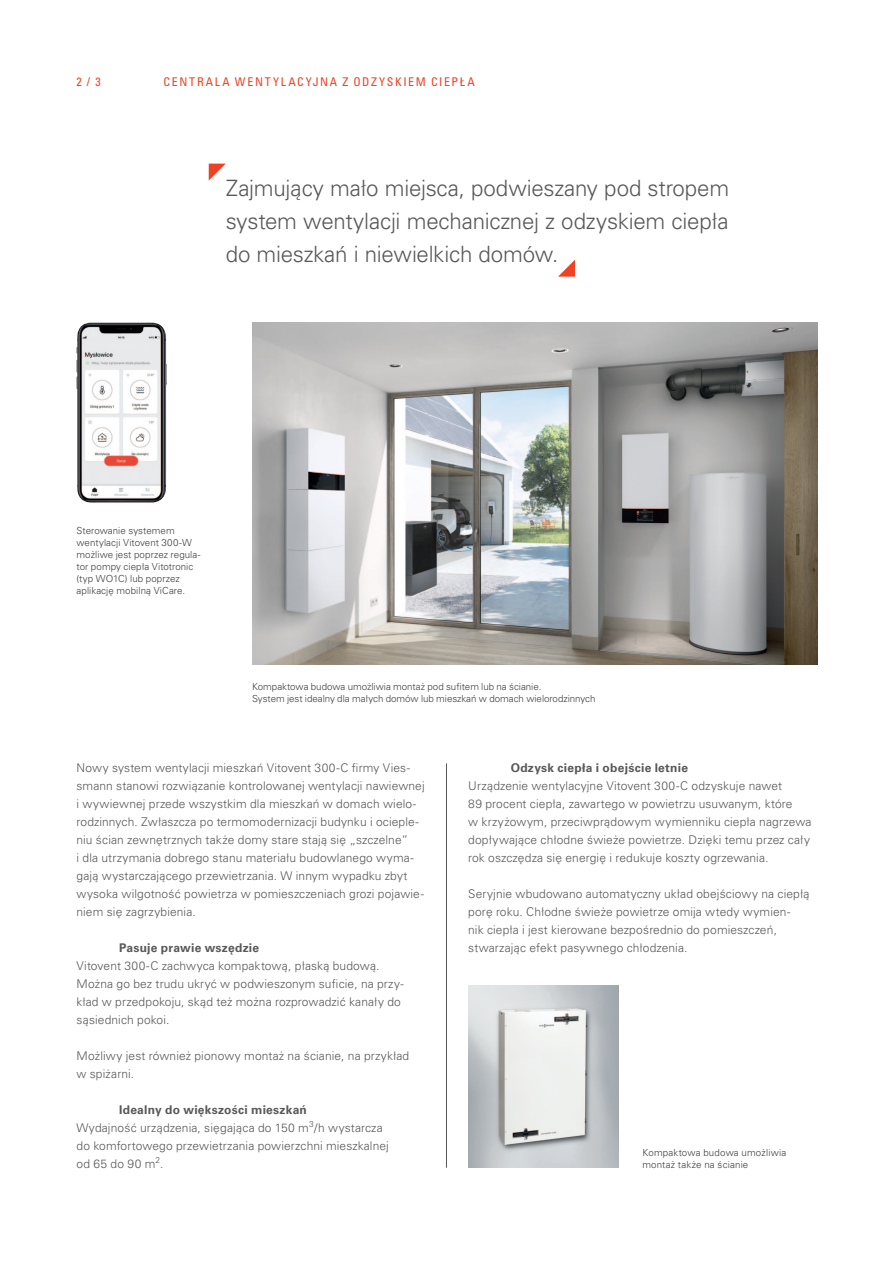
<style>
.page{position:relative;width:893px;height:1263px;background:#fff}
.page>*{position:absolute;margin:0;border:0;box-sizing:border-box;transform-origin:0 0}
.Teaser___Univers_Lig{font:300 22.5px/33px "Univers LTCYR 45";letter-spacing:-.01em;color:#57585a;text-align:justify}
._4_Copy{font:300 12px/18px "Univers LTCYR 45";letter-spacing:.01em;color:#57585a}
.Copy___Univers_Light{font:300 12px/18px "Univers LTCYR 45";letter-spacing:.01em;color:#57585a}
.Zwischenheadline___U{font:700 12px "Univers LTCYR 65";letter-spacing:.02em;color:#57585a}
.Topic{font:condensed 12px "Univers LTCYR 57";letter-spacing:.135em;color:#ef4222}
.Pagina___Univers_Con{font:condensed 12px "Univers LTCYR 57";color:#ef4222}
.Bildunterschriften{font:300 9.75px/12px "Univers LTCYR 45";letter-spacing:.005em;color:#3e3e3f}
</style>
<div class="page">
<svg style="left:209px;top:164px;width:17px;height:17px"></svg>
<svg style="left:558px;top:260px;width:17px;height:17px"></svg>
<hr style="left:446px;top:763px;width:1px;height:405px;background:#57585a">
<img style="left:252px;top:323px;width:566px;height:342px">
<img style="left:468px;top:985px;width:151px;height:183px">
<img style="left:76px;top:323px;width:91px;height:180px">
<p class="Pagina___Univers_Con" style="left:77px;top:74px;width:26px">2 / 3</p>
<p class="Topic" style="left:164px;top:74px;width:313px">CENTRALA WENTYLACYJNA Z ODZYSKIEM CIEPŁA</p>
<p class="Teaser___Univers_Lig" style="left:226px;top:171px;width:505px">Zajmujący mało miejsca, podwieszany pod stropem system wentylacji mechanicznej z odzyskiem ciepła do mieszkań i niewielkich domów.</p>
<p class="Bildunterschriften" style="left:77px;top:524px;width:125px">Sterowanie systemem wentylacji Vitovent 300-W możliwe jest poprzez regula&shy;tor pompy ciepła Vitotronic (typ WO1C) lub poprzez aplikację mobilną ViCare.</p>
<p class="Bildunterschriften" style="left:252px;top:680px;width:345px">Kompaktowa budowa umożliwia montaż pod sufitem lub na ścianie.<br>System jest idealny dla małych domów lub mieszkań w domach wielorodzinnych</p>
<p class="_4_Copy" style="left:77px;top:758px;width:350px">Nowy system wentylacji mieszkań Vitovent 300-C firmy Vies&shy;smann stanowi rozwiązanie kontrolowanej wentylacji nawiewnej i wywiewnej przede wszystkim dla mieszkań w domach wielo&shy;rodzinnych. Zwłaszcza po termomodernizacji budynku i ocieple&shy;niu ścian zewnętrznych także domy stare stają się „szczelne”<br>i dla utrzymania dobrego stanu materiału budowlanego wyma&shy;gają wystarczającego przewietrzania. W innym wypadku zbyt wysoka wilgotność powietrza w pomieszczeniach grozi pojawie&shy;niem się zagrzybienia.</p>
<p class="Zwischenheadline___U" style="left:119px;top:939px;width:142px">Pasuje prawie wszędzie</p>
<p class="_4_Copy" style="left:77px;top:956px;width:329px">Vitovent 300-C zachwyca kompaktową, płaską budową.<br>Można go bez trudu ukryć w podwieszonym suficie, na przy&shy;kład w przedpokoju, skąd też można rozprowadzić kanały do sąsiednich pokoi.</p>
<p class="_4_Copy" style="left:77px;top:1046px;width:334px">Możliwy jest również pionowy montaż na ścianie, na przykład w spiżarni.</p>
<p class="Zwischenheadline___U" style="left:119px;top:1101px;width:189px">Idealny do większości mieszkań</p>
<p class="Copy___Univers_Light" style="left:77px;top:1118px;width:314px">Wydajność urządzenia, sięgająca do 150 m<sup>3</sup>/h wystarcza do komfortowego przewietrzania powierzchni mieszkalnej od 65 do 90 m<sup>2</sup>.</p>
<p class="Zwischenheadline___U" style="left:511px;top:759px;width:179px">Odzysk ciepła i obejście letnie</p>
<p class="Copy___Univers_Light" style="left:468px;top:776px;width:345px">Urządzenie wentylacyjne Vitovent 300-C odzyskuje nawet<br>89 procent ciepła, zawartego w powietrzu usuwanym, które<br>w krzyżowym, przeciwprądowym wymienniku ciepła nagrzewa dopływające chłodne świeże powietrze. Dzięki temu przez cały rok oszczędza się energię i redukuje koszty ogrzewania.</p>
<p class="Copy___Univers_Light" style="left:468px;top:884px;width:343px">Seryjnie wbudowano automatyczny układ obejściowy na ciepłą porę roku. Chłodne świeże powietrze omija wtedy wymien-<br>nik ciepła i jest kierowane bezpośrednio do pomieszczeń, stwarzając efekt pasywnego chłodzenia.</p>
<p class="Bildunterschriften" style="left:642px;top:1146px;width:145px">Kompaktowa budowa umożliwia montaż także na ścianie</p>
</div>
